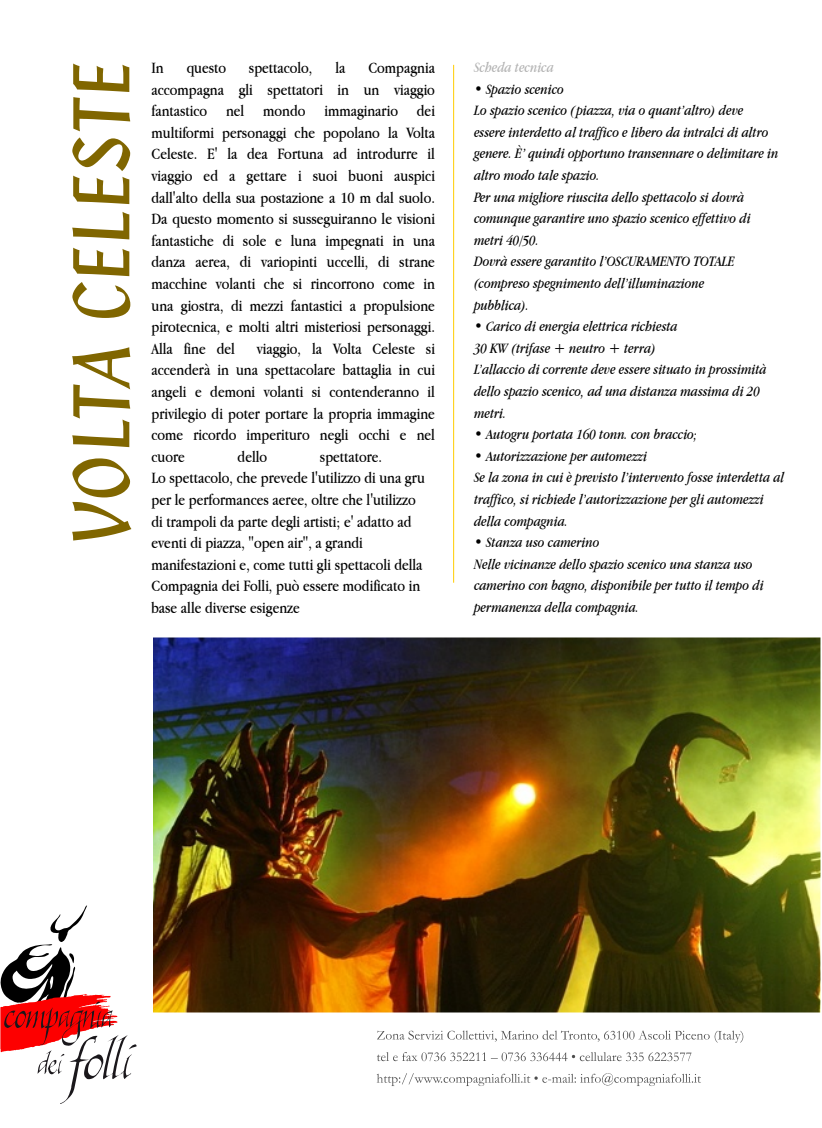
<style>
.page{position:relative;width:822px;height:1128px;background:#fff}
.page>*{position:absolute;margin:0;border:0;box-sizing:border-box;transform-origin:0 0}
.t1{font:76.8px "Klang";letter-spacing:-.24em;color:#806600}
.t2{font:16.5px/21.6px "Apple Garamond";letter-spacing:-.02em;color:#000}
.t3{font:16.5px "Apple Garamond";letter-spacing:-.085em;color:#000}
.t4{font:italic 15px/21.6px "Apple Garamond";letter-spacing:.03em;color:#000}
.t5{font:italic 15px "Apple Garamond";letter-spacing:.01em;color:#000}
.t6{font:italic 15px "Apple Garamond";letter-spacing:-.01em;color:#b3b3b3}
</style>
<div class="page">
<svg style="left:453px;top:64px;width:1px;height:519px"></svg>
<svg style="left:0;top:905px;width:137px;height:199px"></svg>
<img style="left:153px;top:638px;width:667px;height:374px">
<svg style="left:377px;top:1031px;width:366px;height:12px"></svg>
<svg style="left:377px;top:1052px;width:315px;height:9px"></svg>
<svg style="left:377px;top:1073px;width:324px;height:13px"></svg>
<h1 class="t1" style="left:67px;top:547px;width:486px;rotate:-90deg">VO LTA CELESTE</h1>
<p class="t2" style="left:152px;top:57px;width:14px">In</p>
<p class="t2" style="left:187px;top:57px;width:41px">questo</p>
<p class="t3" style="left:249px;top:58px;width:65px">spe ttacolo,</p>
<p class="t2" style="left:335px;top:57px;width:13px">la</p>
<p class="t2" style="left:152px;top:57px;width:293px;text-indent:217px">Com pagnia accom pagna gli spe ttatori in un viaggio fantastico nel m ondo im m aginario de i m ultiform i pe rsonaggi ch e popolano la Volta Cele ste . E' la de a Fortuna ad introdurre il viaggio e d a ge ttare i suoi buoni auspici dall'alto della sua postazione a 10 m dalsuolo.<br>Da questo m om ento si susseguiranno le visioni fantastich e di sole e luna im pe gnati in una danza ae re a, di variopinti uccelli, di strane m acch ine volanti ch e si rincorrono com e in una giostra, di m e zzi fantastici a propulsione pirote cnica, e m olti altri m iste riosi pe rsonaggi.<br>Alla fine del viaggio, la Volta Cele ste si acce nde rà in una spe ttacolare battaglia in cui angeli e de m oni volanti si conte nde ranno il privile gio di pote r portare la propria im m agine com e ricordo im pe rituro ne gli occh i e nel cuore</p>
<p class="t2" style="left:238px;top:445px;width:31px">dello</p>
<p class="t2" style="left:152px;top:445px;width:274px;text-indent:168px">spe ttatore .<br>Lo spe ttacolo, ch e pre ve de l'utilizzo di una gru pe r le pe rform ance s ae re e , oltre ch e l'utilizzo di tram poli da parte de gli artisti;e 'adatto ad<br>e ve nti di piazza, "ope n air", a grandi<br>m anife stazioni e , com e tutti gli spe ttacoli della Com pagnia de i Folli, può e sse re m odificato in base alle dive rse e sige nze</p>
<p class="t6" style="left:474px;top:58px;width:81px">Sch eda tecnica</p>
<p class="t4" style="left:474px;top:78px;width:305px">•Spazio scenico<br>Lo spazio scenico (piazza, via o quant’altro)deve<br>essere interdetto altrafico e libero da intralci di altro genere. È’ quindi opportuno transennare o delim itare in altro m odo tale spazio.<br>Per una m igliore riuscita dello spettacolo si dovrà<br>com unque garantire uno spazio scenico efettivo di<br>m e tri 40/50.<br>D ovrà essere garantito l’OSCURAMENTO TOTALE<br>(com preso spegnim ento dell’illum inazione<br>pubblica).</p>
<p class="t4" style="left:474px;top:315px;width:294px">•Carico di energia elettrica rich iesta<br>30 KW (trifase + neutro + terra)<br>L’allaccio di corrente deve essere situato in prossim ità dello spazio scenico, ad una distanza m assim a di 20 m etri.</p>
<p class="t5" style="left:474px;top:426px;width:234px">•Autogru portata 160 tonn. con braccio;</p>
<p class="t4" style="left:474px;top:445px;width:319px">•Autorizzazione per autom ezzi<br>Se la zona in cui è previsto l’intervento fosse interdetta al trafico, si rich iede l’autorizzazione per gli autom ezzi della com pagnia.</p>
<p class="t4" style="left:474px;top:531px;width:291px">•Stanza uso cam erino<br>Nelle vicinanze dello spazio scenico una stanza uso cam erino con bagno, disponibile per tutto iltem po di perm anenza della com pagnia.</p>
</div>
